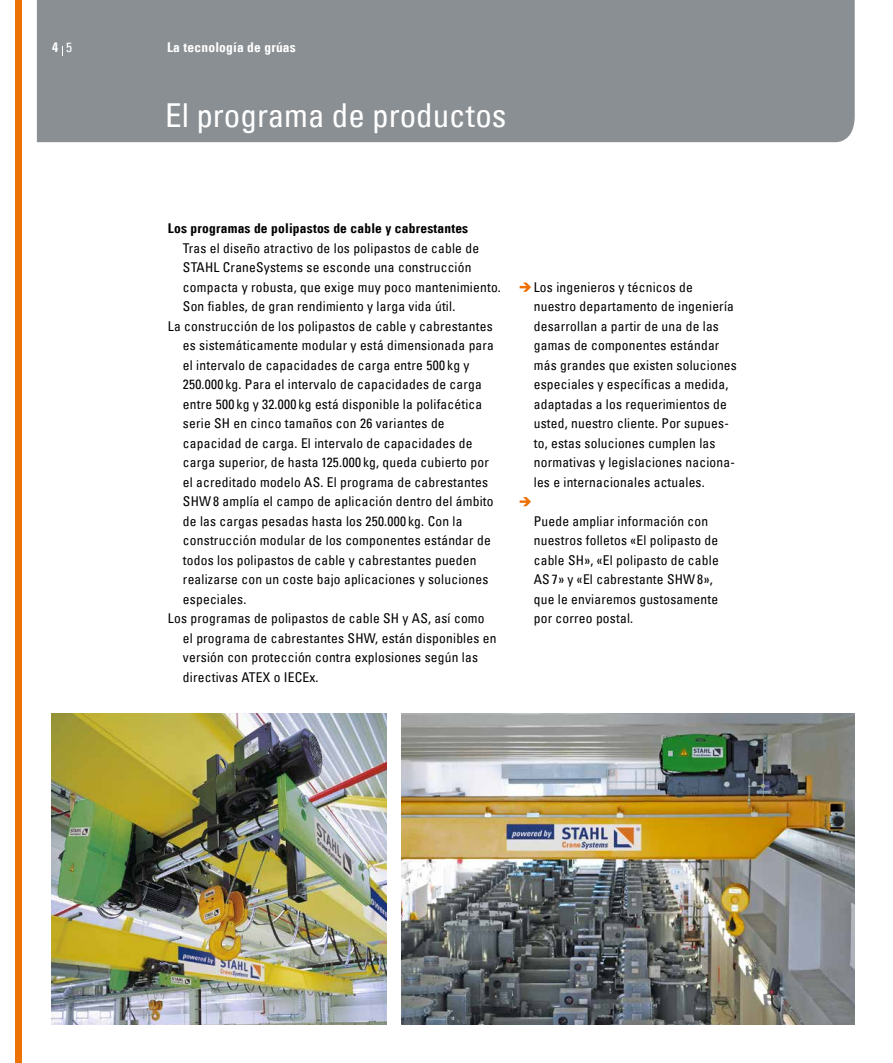
<style>
.page{position:relative;width:893px;height:1063px;background:#fff}
.page>*{position:absolute;margin:0;border:0;box-sizing:border-box;transform-origin:0 0}
.t1{font:condensed 33px "Univers Com 57";color:#fff}
.t2{font:condensed 13.5px/19.5px "Univers Com 57";letter-spacing:.015em;color:#000}
.t3{font:13.5px "Univers Com 67 Bold Cond";letter-spacing:.015em;color:#000}
.t4{font:13.5px "Univers Com 67 Bold Cond";letter-spacing:.015em;color:#fff}
.s1{font-family:"Univers Com 57";font-stretch:condensed}
</style>
<div class="page">
<div style="left:37px;top:0;width:818px;height:143px;background:#8a8f93"></div>
<div style="left:15px;top:0;width:6px;height:1063px;background:#ee7203"></div>
<svg style="left:520px;top:497px;width:11px;height:9px"></svg>
<svg style="left:520px;top:283px;width:11px;height:9px"></svg>
<img style="left:402px;top:713px;width:453px;height:312px">
<img style="left:51px;top:713px;width:336px;height:312px">
<p class="t4" style="left:52px;top:39px;width:21px">4 <span class="s1">5</span></p>
<p class="t4" style="left:167px;top:39px;width:130px">La tecnología de grúas</p>
<h1 class="t1" style="left:165px;top:95px;width:343px">El programa de productos</h1>
<p class="t3" style="left:168px;top:220px;width:302px">Los programas de polipastos de cable y cabrestantes</p>
<p class="t2" style="left:183px;top:238px;width:298px">Tras el diseño atractivo de los polipastos de cable de</p>
<p class="t2" style="left:183px;top:258px;width:290px">STAHL CraneSystems se esconde una construcción</p>
<p class="t2" style="left:183px;top:277px;width:319px">compacta y robusta, que exige muy poco mantenimiento.</p>
<p class="t2" style="left:183px;top:297px;width:274px">Son fiables, de gran rendimiento y larga vida útil.</p>
<p class="t2" style="left:168px;top:316px;width:326px">La construcción de los polipastos de cable y cabrestantes</p>
<p class="t2" style="left:183px;top:335px;width:313px">es sistemáticamente modular y está dimensionada para</p>
<p class="t2" style="left:183px;top:355px;width:288px">el intervalo de capacidades de carga entre 500 kg y</p>
<p class="t2" style="left:183px;top:374px;width:300px">250.000 kg. Para el intervalo de capacidades de carga</p>
<p class="t2" style="left:183px;top:394px;width:301px">entre 500 kg y 32.000 kg está disponible la polifacética</p>
<p class="t2" style="left:183px;top:413px;width:263px">serie SH en cinco tamaños con 26 variantes de</p>
<p class="t2" style="left:183px;top:433px;width:291px">capacidad de carga. El intervalo de capacidades de</p>
<p class="t2" style="left:183px;top:452px;width:307px">carga superior, de hasta 125.000 kg, queda cubierto por</p>
<p class="t2" style="left:183px;top:472px;width:307px">el acreditado modelo AS. El programa de cabrestantes</p>
<p class="t2" style="left:183px;top:491px;width:312px">SHW 8 amplía el campo de aplicación dentro del ámbito</p>
<p class="t2" style="left:183px;top:511px;width:281px">de las cargas pesadas hasta los 250.000 kg. Con la</p>
<p class="t2" style="left:183px;top:530px;width:309px">construcción modular de los componentes estándar de</p>
<p class="t2" style="left:183px;top:550px;width:295px">todos los polipastos de cable y cabrestantes pueden</p>
<p class="t2" style="left:183px;top:569px;width:307px">realizarse con un coste bajo aplicaciones y soluciones</p>
<p class="t2" style="left:183px;top:589px;width:65px">especiales.</p>
<p class="t2" style="left:168px;top:608px;width:318px">Los programas de polipastos de cable SH y AS, así como</p>
<p class="t2" style="left:183px;top:628px;width:315px">el programa de cabrestantes SHW, están disponibles en</p>
<p class="t2" style="left:183px;top:647px;width:297px">versión con protección contra explosiones según las</p>
<p class="t2" style="left:183px;top:667px;width:137px">directivas ATEX o IECEx.</p>
<p class="t2" style="left:534px;top:277px;width:205px">Los ingenieros y técnicos de nuestro departamento de ingeniería desarrollan a partir de una de las gamas de componentes estándar más grandes que existen soluciones especiales y específicas a medida, adaptadas a los requerimientos de usted, nuestro cliente. Por supues&shy;to, estas soluciones cumplen las normativas y legislaciones naciona&shy;les e internacionales actuales.</p>
<p class="t2" style="left:534px;top:511px;width:186px">Puede ampliar información con nuestros folletos «El polipasto de cable SH», «El polipasto de cable<br>AS 7» y «El cabrestante SHW 8», que le enviaremos gustosamente por correo postal.</p>
</div>
